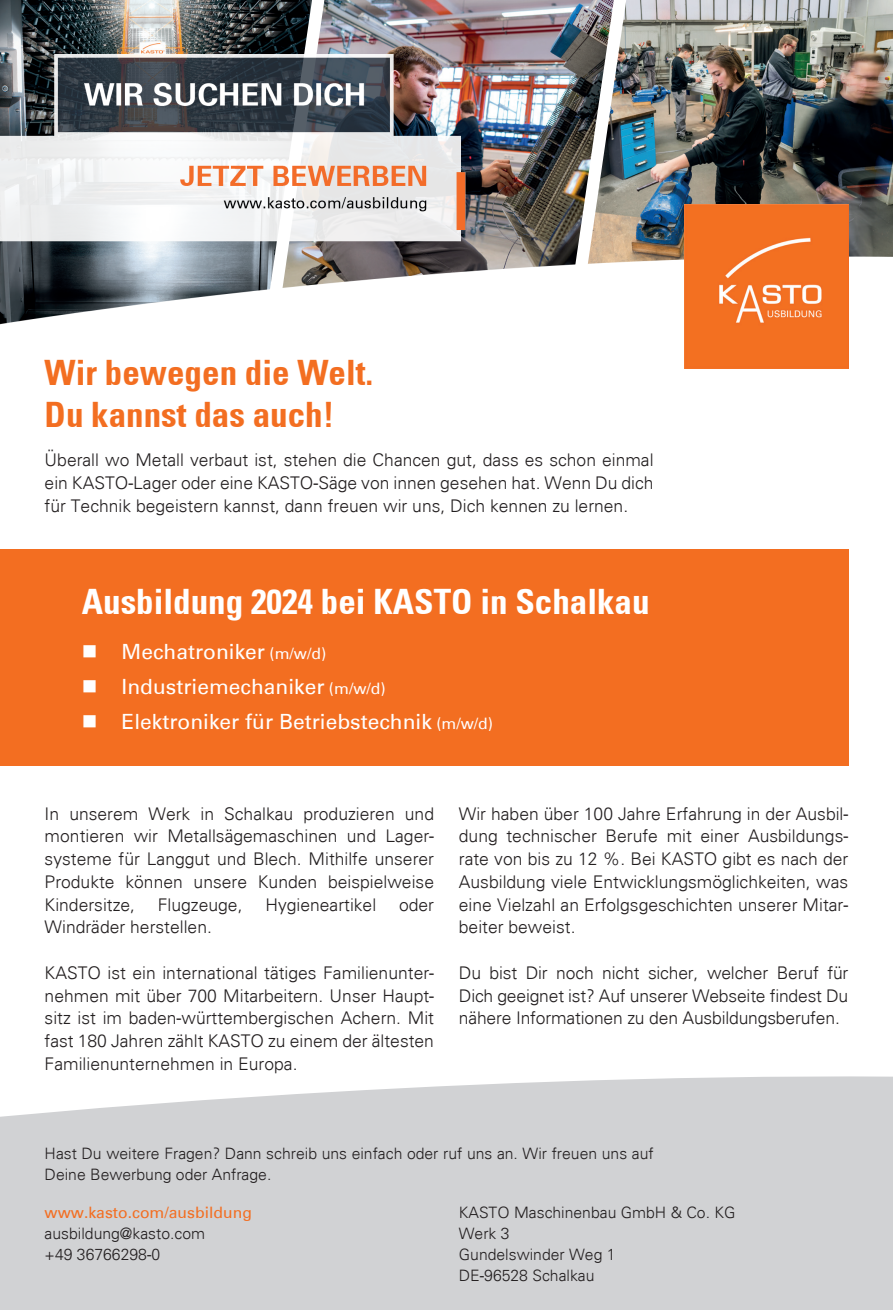
<style>
.page{position:relative;width:893px;height:1310px;background:#fff}
.page>*{position:absolute;margin:0;border:0;box-sizing:border-box;transform-origin:0 0}
.t1{font:700 condensed 35px/42px "Univers";color:#f36e21}
.t2{font:700 condensed 35px "Univers";color:#fff}
.t3{font:21px/35px "Univers";color:#fff}
.t4{font:300 17.5px/22.8px "Univers";color:#231f20;text-align:justify}
.t5{font:300 15.75px/21px "Univers";color:#231f20}
.t6{font:15.75px "Univers";color:#f36e21}
.s1{font-size:15.75px}
</style>
<div class="page">
<div style="left:0;top:549px;width:848px;height:216px;background:#f36e21"></div>
<div style="left:0;top:1076px;width:893px;height:234px;background:#d1d2d4"></div>
<img style="left:618px;top:0;width:275px;height:55px">
<img style="left:316px;top:0;width:298px;height:55px">
<img style="left:0;top:0;width:312px;height:55px">
<img style="left:0;top:55px;width:893px;height:272px">
<img style="left:685px;top:205px;width:163px;height:163px">
<h1 class="t1" style="left:45px;top:351px;width:330px">Wir bewegen die Welt.<br>Du kannst das auch!</h1>
<p class="t4" style="left:45px;top:448px;width:610px">Überall wo Metall verbaut ist, stehen die Chancen gut, dass es schon einmal ein KASTO-Lager oder eine KASTO-Säge von innen gesehen hat. Wenn Du dich für Technik begeistern kannst, dann freuen wir uns, Dich kennen zu lernen.</p>
<h1 class="t2" style="left:82px;top:580px;width:569px">Ausbildung 2024 bei KASTO in Schalkau</h1>
<p class="t3" style="left:122px;top:634px;width:373px">Mechatroniker <span class="s1">(m/w/d)<br></span>Industriemechaniker <span class="s1">(m/w/d)<br></span>Elektroniker für Betriebstechnik <span class="s1">(m/w/d)</span></p>
<p class="t4" style="left:45px;top:802px;width:391px">In unserem Werk in Schalkau produzieren und montieren wir Metallsägemaschinen und Lager&shy;systeme für Langgut und Blech. Mithilfe unserer Produkte können unsere Kunden beispielweise Kindersitze,</p>
<p class="t4" style="left:158px;top:893px;width:86px">Flugzeuge,</p>
<p class="t4" style="left:265px;top:893px;width:112px">Hygieneartikel</p>
<p class="t4" style="left:399px;top:893px;width:37px">oder</p>
<p class="t4" style="left:45px;top:916px;width:169px">Windräder herstellen.</p>
<p class="t4" style="left:45px;top:961px;width:391px">KASTO ist ein international tätiges Familienunter&shy;nehmen mit über 700 Mitarbeitern. Unser Haupt&shy;sitz ist im baden-württembergischen Achern. Mit fast 180 Jahren zählt KASTO zu einem der ältesten Familienunternehmen in Europa.</p>
<p class="t4" style="left:459px;top:802px;width:391px">Wir haben über 100 Jahre Erfahrung in der Ausbil&shy;dung technischer Berufe mit einer Ausbildungs&shy;rate von bis zu 12 %. Bei KASTO gibt es nach der Ausbildung viele Entwicklungsmöglichkeiten, was eine Vielzahl an Erfolgsgeschichten unserer Mitar&shy;beiter beweist.</p>
<p class="t4" style="left:459px;top:961px;width:391px">Du bist Dir noch nicht sicher, welcher Beruf für Dich geeignet ist? Auf unserer Webseite findest Du nähere Informationen zu den Ausbildungsberufen.</p>
<p class="t5" style="left:45px;top:1142px;width:610px">Hast Du weitere Fragen? Dann schreib uns einfach oder ruf uns an. Wir freuen uns auf<br>Deine Bewerbung oder Anfrage.</p>
<p class="t6" style="left:45px;top:1203px;width:209px">www.kasto.com/ausbildung</p>
<p class="t5" style="left:45px;top:1222px;width:162px">ausbildung@kasto.com +49 36766298-0</p>
<p class="t5" style="left:459px;top:1201px;width:278px">KASTO Maschinenbau GmbH &amp; Co. KG<br>Werk 3<br>Gundelswinder Weg 1<br>DE-96528 Schalkau</p>
</div>
